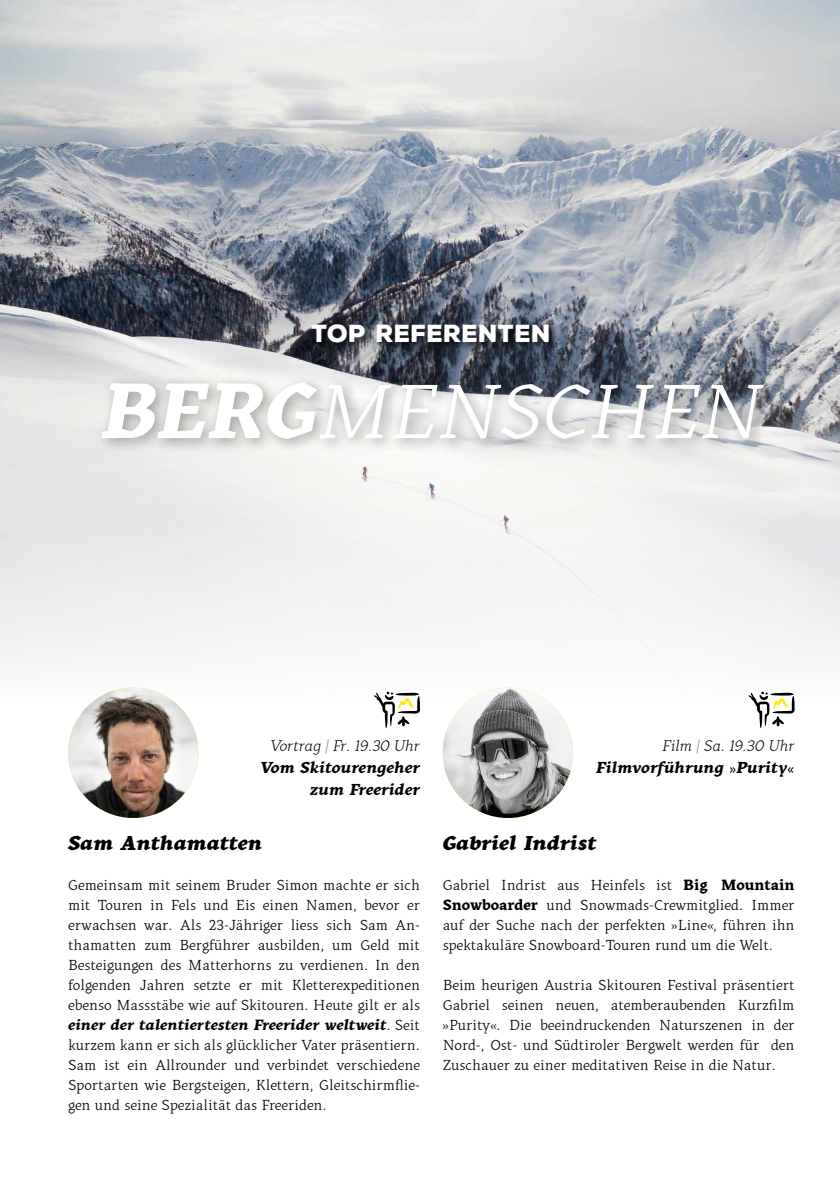
<style>
.page{position:relative;width:840px;height:1191px;background:#fff}
.page>*{position:absolute;margin:0;border:0;box-sizing:border-box;transform-origin:0 0}
.t1{font:italic 78.8px "Kitsch Text";color:#fff}
.t2{font:900 24px "Nexa Rust Sans";color:#fff}
.t3{font:italic 800 20px "Kitsch Text";color:#000}
.t4{font:italic 700 16px/22px "Kitsch Text";color:#000;text-align:right}
.t5{font:italic 300 16px "Kitsch Text";color:#000}
.t6{font:15px/20px "Kitsch Text";color:#000;text-align:justify}
.s1{font-weight:700}
.s2{font-weight:700;font-style:italic}
.s3{font-weight:300}
.s4{font-family:"Adobe Jenson Pro";font-style:normal}
</style>
<div class="page">
<img style="left:0;top:0;width:839px;height:703px">
<img style="left:68px;top:687px;width:130px;height:131px;border-radius:65px">
<img style="left:442px;top:687px;width:130px;height:131px;border-radius:65px">
<div style="left:310px;top:322px;width:248px;height:30px;background:#000;opacity:.75"></div>
<div style="left:94px;top:375px;width:684px;height:79px;background:#000;opacity:.33"></div>
<svg style="left:748px;top:691px;width:46px;height:37px"></svg>
<svg style="left:374px;top:691px;width:46px;height:37px"></svg>
<h2 class="t2" style="left:311px;top:317px;width:241px">TOP REFERENTEN</h2>
<h1 class="t1" style="left:101px;top:362px;width:661px"><span class="s1">BERG</span>MENSCHEN</h1>
<p class="t5" style="left:270px;top:736px;width:151px">Vortrag | Fr. 19.30 Uhr</p>
<p class="t4" style="left:260px;top:756px;width:161px">Vom Skitourengeher zum Freerider</p>
<h3 class="t3" style="left:68px;top:829px;width:196px">Sam Anthamatten</h3>
<p class="t6" style="left:68px;top:874px;width:353px">Gemeinsam mit seinem Bruder Simon machte er sich mit Touren in Fels und Eis einen Namen, bevor er erwachsen war. Als 23-Jähriger liess sich Sam An&shy;thamatten zum Bergführer ausbilden, um Geld mit Besteigungen des Matterhorns zu verdienen. In den folgenden Jahren setzte er mit Kletterexpeditionen ebenso Massstäbe wie auf Skitouren. Heute gilt er als <span class="s2">einer der talentiertesten Freerider weltweit</span>. Seit kurzem kann er sich als glücklicher Vater präsentiern.<br>Sam ist ein Allrounder und verbindet verschiedene Sportarten wie Bergsteigen, Klettern, Gleitschirmflie&shy;gen und seine Spezialität das Freeriden.</p>
<p class="t4" style="left:595px;top:734px;width:200px"><span class="s3">Film | Sa. 19.30 Uhr<br></span>Filmvorführung <span class="s4">»</span>Purity<span class="s4">«</span></p>
<h3 class="t3" style="left:442px;top:829px;width:155px">Gabriel Indrist</h3>
<p class="t6" style="left:442px;top:874px;width:353px">Gabriel Indrist aus Heinfels ist <span class="s1">Big Mountain Snowboarder</span> und Snowmads-Crewmitglied. Immer auf der Suche nach der perfekten »Line«, führen ihn spektakuläre Snowboard-Touren rund um die Welt.</p>
<p class="t6" style="left:442px;top:974px;width:353px">Beim heurigen Austria Skitouren Festival präsentiert Gabriel seinen neuen, atemberaubenden Kurzfilm »Purity«. Die beeindruckenden Naturszenen in der Nord-, Ost- und Südtiroler Bergwelt werden für den Zuschauer zu einer meditativen Reise in die Natur.</p>
</div>
